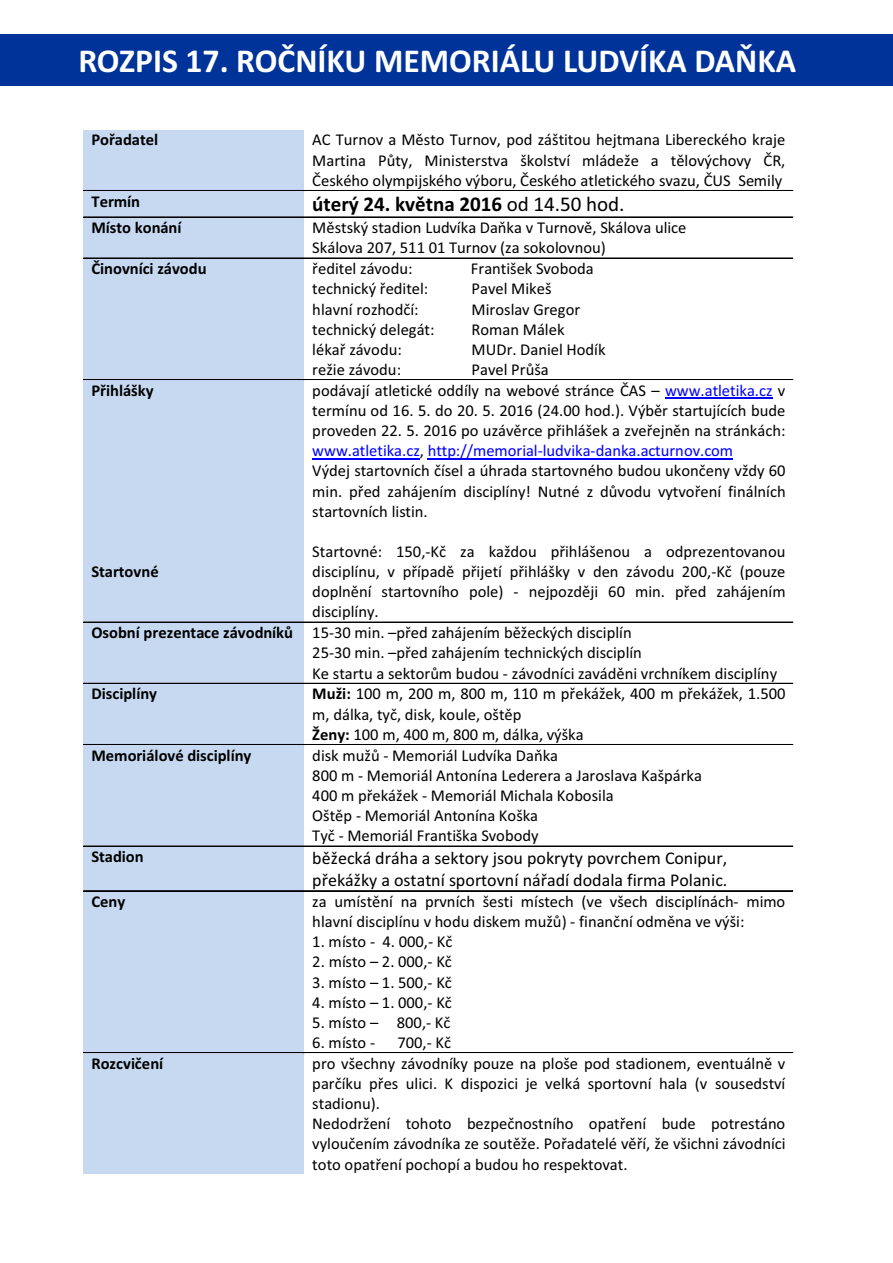
<style>
.page{position:relative;width:893px;height:1263px;background:#fff}
.page>*{position:absolute;margin:0;border:0;box-sizing:border-box;transform-origin:0 0}
.t1{font:700 33.6px "Calibri";color:#fff}
.t2{font:700 21px "Calibri";color:#000}
.t3{font:18px/21.9px "Calibri";color:#000}
.t4{font:16.5px/20.1px "Calibri";color:#000}
.t5{font:700 16.5px "Calibri";color:#000}
.s1{font-weight:400}
.s2{color:#00f}
.s3{font-weight:700}
</style>
<div class="page">
<div style="left:0;top:34px;width:893px;height:52px;background:#039"></div>
<div style="left:83px;top:130px;width:221px;height:60px;background:#c6d9f1"></div>
<div style="left:83px;top:191px;width:221px;height:26px;background:#c6d9f1"></div>
<hr style="left:83px;top:190px;width:221px;height:1px;background:#000">
<hr style="left:305px;top:190px;width:488px;height:1px;background:#000">
<div style="left:83px;top:218px;width:221px;height:40px;background:#c6d9f1"></div>
<hr style="left:83px;top:217px;width:221px;height:1px;background:#000">
<hr style="left:305px;top:217px;width:488px;height:1px;background:#000">
<div style="left:83px;top:259px;width:221px;height:120px;background:#c6d9f1"></div>
<hr style="left:83px;top:258px;width:221px;height:1px;background:#000">
<hr style="left:305px;top:258px;width:488px;height:1px;background:#000">
<div style="left:83px;top:380px;width:221px;height:242px;background:#c6d9f1"></div>
<hr style="left:665px;top:397px;width:108px;height:2px;background:#00f">
<hr style="left:312px;top:458px;width:108px;height:1px;background:#00f">
<hr style="left:428px;top:458px;width:305px;height:1px;background:#00f">
<hr style="left:83px;top:379px;width:221px;height:1px;background:#000">
<hr style="left:305px;top:379px;width:488px;height:1px;background:#000">
<div style="left:83px;top:623px;width:221px;height:60px;background:#c6d9f1"></div>
<hr style="left:83px;top:622px;width:221px;height:1px;background:#000">
<hr style="left:305px;top:622px;width:488px;height:1px;background:#000">
<div style="left:83px;top:684px;width:221px;height:60px;background:#c6d9f1"></div>
<hr style="left:83px;top:683px;width:221px;height:1px;background:#000">
<hr style="left:305px;top:683px;width:488px;height:1px;background:#000">
<div style="left:83px;top:745px;width:221px;height:101px;background:#c6d9f1"></div>
<hr style="left:83px;top:744px;width:221px;height:1px;background:#000">
<hr style="left:305px;top:744px;width:488px;height:1px;background:#000">
<div style="left:83px;top:847px;width:221px;height:44px;background:#c6d9f1"></div>
<hr style="left:83px;top:846px;width:221px;height:1px;background:#000">
<hr style="left:305px;top:846px;width:488px;height:1px;background:#000">
<div style="left:83px;top:891px;width:221px;height:161px;background:#c6d9f1"></div>
<hr style="left:83px;top:891px;width:221px;height:1px;background:#000">
<hr style="left:83px;top:890px;width:221px;height:1px;background:#000">
<hr style="left:305px;top:891px;width:488px;height:1px;background:#000">
<hr style="left:305px;top:890px;width:488px;height:1px;background:#000">
<div style="left:83px;top:1053px;width:221px;height:121px;background:#c6d9f1"></div>
<hr style="left:83px;top:1052px;width:221px;height:1px;background:#000">
<hr style="left:305px;top:1052px;width:488px;height:1px;background:#000">
<h1 class="t1" style="left:78px;top:47px;width:719px">ROZPIS 17. ROČNÍKU MEMORIÁLU LUDVÍKA DAŇKA</h1>
<p class="t5" style="left:91px;top:133px;width:68px">Pořadatel</p>
<p class="t4" style="left:312px;top:131px;width:475px;text-align:justify">AC Turnov a Město Turnov, pod záštitou hejtmana Libereckého kraje Martina Půty, Ministerstva školství mládeže a tělovýchovy ČR, Českého olympijského výboru, Českého atletického svazu, ČUS Semily</p>
<p class="t5" style="left:91px;top:194px;width:50px">Termín</p>
<p class="t2" style="left:312px;top:195px;width:314px">úterý 24. května 2016 <span class="s1">od 14.50 hod.</span></p>
<p class="t5" style="left:91px;top:221px;width:92px">Místo konání</p>
<p class="t4" style="left:312px;top:219px;width:376px">Městský stadion Ludvíka Daňka v Turnově, Skálova ulice<br>Skálova 207, 511 01 Turnov (za sokolovnou)</p>
<p class="t5" style="left:91px;top:262px;width:117px">Činovníci závodu</p>
<p class="t4" style="left:312px;top:260px;width:102px">ředitel závodu:</p>
<p class="t4" style="left:471px;top:260px;width:124px">František Svoboda</p>
<p class="t4" style="left:312px;top:280px;width:118px">technický ředitel:</p>
<p class="t4" style="left:472px;top:280px;width:81px">Pavel Mikeš</p>
<p class="t4" style="left:312px;top:300px;width:108px">hlavní rozhodčí:</p>
<p class="t4" style="left:472px;top:300px;width:110px">Miroslav Gregor</p>
<p class="t4" style="left:312px;top:320px;width:124px">technický delegát:</p>
<p class="t4" style="left:472px;top:320px;width:94px">Roman Málek</p>
<p class="t4" style="left:312px;top:340px;width:91px">lékař závodu:</p>
<p class="t4" style="left:472px;top:340px;width:135px">MUDr. Daniel Hodík</p>
<p class="t4" style="left:312px;top:361px;width:90px">režie závodu:</p>
<p class="t4" style="left:472px;top:361px;width:79px">Pavel Průša</p>
<p class="t5" style="left:91px;top:383px;width:64px">Přihlášky</p>
<p class="t4" style="left:312px;top:381px;width:475px">podávají atletické oddíly na webové stránce ČAS – <span class="s2">www.atletika.cz</span> v termínu od 16. 5. do 20. 5. 2016 (24.00 hod.). Výběr startujících bude proveden 22. 5. 2016 po uzávěrce přihlášek a zveřejněn na stránkách: <span class="s2">www.atletika.cz</span>, <span class="s2">http://memorial-ludvika-danka.acturnov.com<br></span>Výdej startovních čísel a úhrada startovného budou ukončeny vždy 60 min. před zahájením disciplíny! Nutné z důvodu vytvoření finálních startovních listin.</p>
<p class="t4" style="left:312px;top:543px;width:475px">Startovné: 150,-Kč za každou přihlášenou a odprezentovanou</p>
<p class="t4" style="left:312px;top:563px;width:475px">disciplínu, v případě přijetí přihlášky v den závodu 200,-Kč (pouze</p>
<p class="t4" style="left:312px;top:583px;width:475px">doplnění startovního pole) - nejpozději 60 min. před zahájením</p>
<p class="t4" style="left:312px;top:603px;width:68px">disciplíny.</p>
<p class="t4" style="left:91px;top:624px;width:542px"><span class="s3">Osobní prezentace závodníků</span> 15-30 min. –před zahájením běžeckých disciplín</p>
<p class="t4" style="left:312px;top:644px;width:331px">25-30 min. –před zahájením technických disciplín</p>
<p class="t4" style="left:312px;top:664px;width:466px">Ke startu a sektorům budou - závodníci zaváděni vrchníkem disciplíny</p>
<p class="t5" style="left:91px;top:687px;width:67px">Disciplíny</p>
<p class="t4" style="left:312px;top:685px;width:475px"><span class="s3">Muži:</span> 100 m, 200 m, 800 m, 110 m překážek, 400 m překážek, 1.500 m, dálka, tyč, disk, koule, oštěp<br><span class="s3">Ženy:</span> 100 m, 400 m, 800 m, dálka, výška</p>
<p class="t5" style="left:91px;top:748px;width:162px">Memoriálové disciplíny</p>
<p class="t4" style="left:312px;top:746px;width:391px">disk mužů - Memoriál Ludvíka Daňka<br>800 m - Memoriál Antonína Lederera a Jaroslava Kašpárka 400 m překážek - Memoriál Michala Kobosila<br>Oštěp - Memoriál Antonína Koška<br>Tyč - Memoriál Františka Svobody</p>
<p class="t5" style="left:91px;top:850px;width:54px">Stadion</p>
<p class="t3" style="left:312px;top:848px;width:417px">běžecká dráha a sektory jsou pokryty povrchem Conipur, překážky a ostatní sportovní nářadí dodala firma Polanic.</p>
<p class="t5" style="left:91px;top:894px;width:35px">Ceny</p>
<p class="t4" style="left:312px;top:893px;width:475px">za umístění na prvních šesti místech (ve všech disciplínách- mimo hlavní disciplínu v hodu diskem mužů) - finanční odměna ve výši:</p>
<p class="t4" style="left:312px;top:933px;width:142px">1. místo - 4. 000,- Kč</p>
<p class="t4" style="left:312px;top:953px;width:141px">2. místo – 2. 000,- Kč</p>
<p class="t4" style="left:312px;top:973px;width:141px">3. místo – 1. 500,- Kč</p>
<p class="t4" style="left:312px;top:993px;width:141px">4. místo – 1. 000,- Kč</p>
<p class="t4" style="left:312px;top:1013px;width:140px">5. místo – 800,- Kč</p>
<p class="t4" style="left:312px;top:1034px;width:64px">6. místo -</p>
<p class="t4" style="left:397px;top:1034px;width:55px">700,- Kč</p>
<p class="t5" style="left:91px;top:1056px;width:73px">Rozcvičení</p>
<p class="t4" style="left:312px;top:1054px;width:475px">pro všechny závodníky pouze na ploše pod stadionem, eventuálně v parčíku přes ulici. K dispozici je velká sportovní hala (v sousedství stadionu).<br>Nedodržení tohoto bezpečnostního opatření bude potrestáno vyloučením závodníka ze soutěže. Pořadatelé věří, že všichni závodníci toto opatření pochopí a budou ho respektovat.</p>
<p class="t5" style="left:91px;top:565px;width:69px">Startovné</p>
</div>
